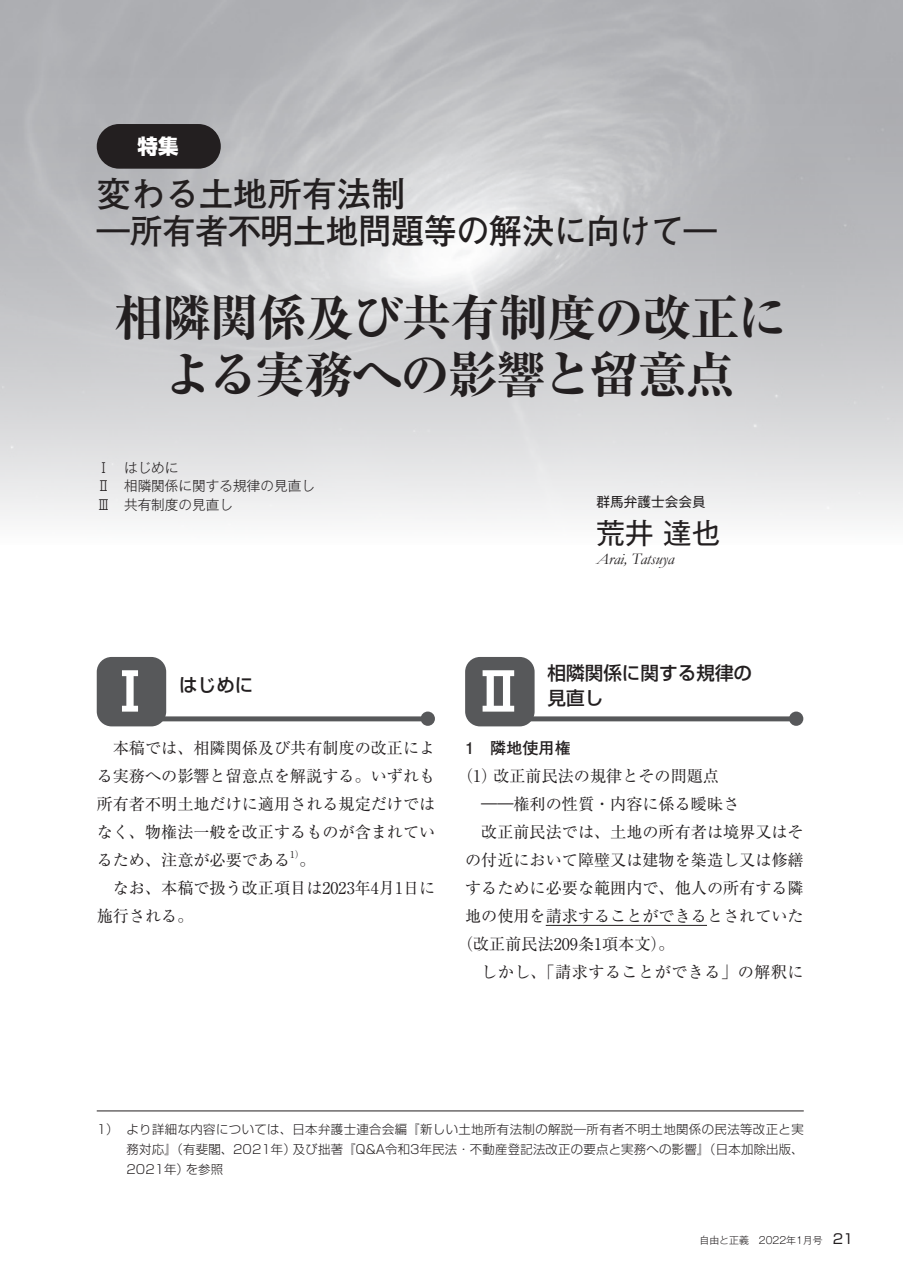
<style>
.page{position:relative;width:903px;height:1275px;background:#fff}
.page>*{position:absolute;margin:0;border:0;box-sizing:border-box;transform-origin:0 0}
.t1{font:700 52.5px "Shin Go Pr 6 De";color:#fff}
.t2{font:700 expanded 49.52px/57.1px "Ryumin Pr 6";letter-spacing:-.03em;color:#231f20;text-align:center}
.t3{font:700 34.65px/37.3px "Futo Go B101 Pr 6";letter-spacing:-.01em;color:#231f20}
.t4{font:28.53px "Gothic MB101 Pr 6";color:#231f20}
.t5{font:800 20.47px "Shin Go Pr 6";color:#fff}
.t6{font:500 18.55px/24.8px "Shin Go Pro";color:#231f20}
.t7{font:16.1px/28px "Ryumin Pr 6";color:#231f20;text-align:justify}
.t8{font:16.1px "Ryumin Pr 6";letter-spacing:.03em;color:#231f20}
.t9{font:italic 16.1px "Garamond";color:#231f20}
.t10{font:700 16.1px "Futo Go B101 Pr 6";color:#231f20}
.t11{font:300 13.65px/18.6px "Gothic MB101 Pr 6";color:#231f20}
.t12{font:13.65px "Gothic MB101 Pr 6";color:#231f20}
.t13{font:300 12.42px/19.8px "Shin Go Pr 6";letter-spacing:.015em;color:#231f20;text-align:justify}
.t14{font:300 9.97px "Gothic MB101 Pr 6";color:#231f20}
.t15{font:9.45px "Ryumin Pr 6";color:#231f20}
.s1{font-family:"Shin Go Pr 6";font-weight:400;font-size:13.65px}
</style>
<div class="page">
<img style="left:0;top:0;width:903px;height:521px">
<div style="left:97px;top:657px;width:69px;height:69px;background:#57585a;border-radius:15px"></div>
<div style="left:156px;top:716px;width:272px;height:5px;background:#57585a"></div>
<div style="left:421px;top:711px;width:14px;height:15px;background:#57585a;border-radius:50%"></div>
<hr style="left:97px;top:1111px;width:707px;height:1px;background:#231f20">
<hr style="left:546px;top:925px;width:161px;height:1px;background:#231f20">
<div style="left:465px;top:657px;width:70px;height:69px;background:#57585a;border-radius:15px"></div>
<div style="left:524px;top:716px;width:273px;height:5px;background:#57585a"></div>
<div style="left:789px;top:711px;width:14px;height:15px;background:#57585a;border-radius:50%"></div>
<div style="left:97px;top:124px;width:124px;height:45px;background:#231f20;border-radius:22px"></div>
<p class="t5" style="left:138px;top:130px;width:42px">特集</p>
<h3 class="t3" style="left:97px;top:174px;width:622px">変わる土地所有法制<br>―所有者不明土地問題等の解決に向けて―</h3>
<h2 class="t2" style="left:114px;top:287px;width:674px">相隣関係及び共有制度の改正による実務への影響と留意点</h2>
<p class="t11" style="left:97px;top:457px;width:220px">Ⅰ　はじめに<br>Ⅱ　相隣関係に関する規律の見直し<br>Ⅲ　共有制度の見直し</p>
<p class="t12" style="left:597px;top:491px;width:111px">群馬弁護士会会員</p>
<h3 class="t4" style="left:597px;top:509px;width:125px">荒井 達也</h3>
<p class="t9" style="left:597px;top:548px;width:79px">Arai, Tatsuya</p>
<h1 class="t1" style="left:104px;top:649px;width:54px">Ⅰ</h1>
<p class="t6" style="left:179px;top:670px;width:76px">はじめに</p>
<p class="t7" style="left:97px;top:733px;width:340px;text-indent:16px">本稿では、相隣関係及び共有制度の改正による実務への影響と留意点を解説する。いずれも所有者不明土地だけに適用される規定だけではなく、物権法一般を改正するものが含まれているため、注意が必要である</p>
<p class="t15" style="left:290px;top:847px;width:16px">1）</p>
<p class="t7" style="left:300px;top:845px;width:18px">。</p>
<p class="t7" style="left:113px;top:873px;width:324px">なお、本稿で扱う改正項目は2023年4月1日に</p>
<p class="t7" style="left:97px;top:901px;width:98px">施行される。</p>
<h1 class="t1" style="left:472px;top:649px;width:54px">Ⅱ</h1>
<p class="t6" style="left:547px;top:658px;width:206px">相隣関係に関する規律の見直し</p>
<p class="t10" style="left:465px;top:735px;width:107px">1　隣地使用権</p>
<p class="t7" style="left:457px;top:761px;width:263px">（1）改正前民法の規律とその問題点</p>
<p class="t7" style="left:481px;top:789px;width:259px">――権利の性質・内容に係る曖昧さ</p>
<p class="t7" style="left:481px;top:817px;width:324px">改正前民法では、土地の所有者は境界又はそ</p>
<p class="t7" style="left:465px;top:845px;width:340px">の付近において障壁又は建物を築造し又は修繕</p>
<p class="t7" style="left:465px;top:873px;width:340px">するために必要な範囲内で、他人の所有する隣</p>
<p class="t7" style="left:465px;top:901px;width:340px">地の使用を請求することができるとされていた</p>
<p class="t7" style="left:457px;top:929px;width:219px">（改正前民法209条1項本文）。</p>
<p class="t8" style="left:481px;top:959px;width:324px">しかし、「請求することができる」の解釈に</p>
<p class="t13" style="left:126px;top:1118px;width:679px;text-indent:-30px">1） より詳細な内容については、日本弁護士連合会編『新しい土地所有法制の解説―所有者不明土地関係の民法等改正と実務対応』（有斐閣、2021年）及び拙著『Q&amp;A令和3年民法・不動産登記法改正の要点と実務への影響』（日本加除出版、2021年）を参照</p>
<p class="t14" style="left:699px;top:1231px;width:155px">自由と正義　2022年1月号　<span class="s1">21</span></p>
</div>
